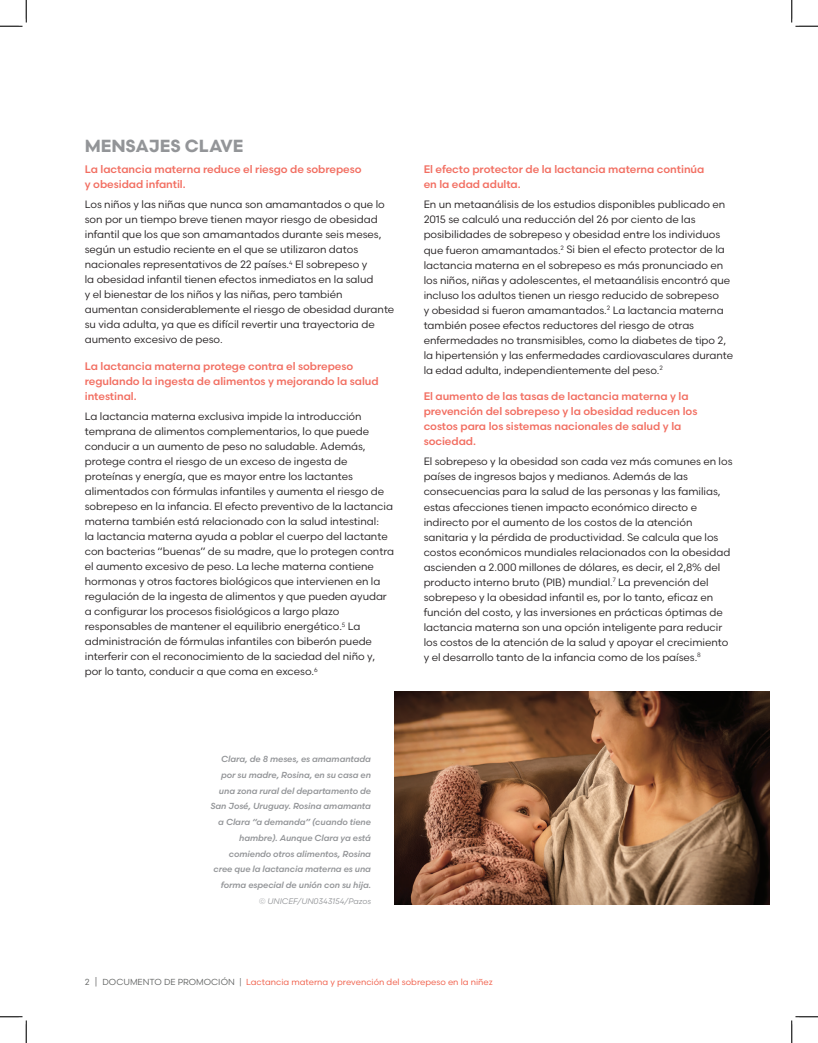
<style>
.page{position:relative;width:818px;height:1043px;background:#fff}
.page>*{position:absolute;margin:0;border:0;box-sizing:border-box;transform-origin:0 0}
.t1{font:700 17.5px "Scandia";color:#939598}
.t2{font:500 11px/15px "Scandia";letter-spacing:-.005em;color:#f26e61}
.t3{font:10.62px/15px "Scandia";letter-spacing:-.005em;color:#231f20}
.t4{font:italic 500 8.75px/15.8px "Scandia";letter-spacing:-.005em;color:#939598;text-align:right}
.t5{font:8.75px "Scandia";color:#f05943}
.t6{font:italic 8.12px "Scandia";letter-spacing:-.005em;color:#939598}
.s1{color:#606261}
.s2{font-size:10px;color:#606261}
</style>
<div class="page">
<img style="left:394px;top:691px;width:375px;height:213px">
<svg style="left:0;top:0;width:27px;height:27px"></svg>
<svg style="left:0;top:1016px;width:27px;height:26px"></svg>
<svg style="left:791px;top:0;width:27px;height:27px"></svg>
<svg style="left:791px;top:1016px;width:27px;height:26px"></svg>
<h1 class="t1" style="left:85px;top:135px;width:29px">MENSA</h1>
<h1 class="t1" style="left:149px;top:135px;width:49px">JES CLAVE</h1>
<p class="t2" style="left:85px;top:161px;width:278px">La lactancia materna reduce el riesgo de sobrepeso y obesidad infantil.</p>
<p class="t3" style="left:85px;top:197px;width:311px">Los niños y las niñas que nunca son amamantados o que lo son por un tiempo breve tienen mayor riesgo de obesidad infantil que los que son amamantados durante seis meses, según un estudio reciente en el que se utilizaron datos nacionales representativos de 22 países.<sup>4</sup> El sobrepeso y<br>la obesidad infantil tienen efectos inmediatos en la salud<br>y el bienestar de los niños y las niñas, pero también aumentan considerablemente el riesgo de obesidad durante su vida adulta, ya que es difícil revertir una trayectoria de aumento excesivo de peso.</p>
<p class="t2" style="left:85px;top:358px;width:295px">La lactancia materna protege contra el sobrepeso regulando la ingesta de alimentos y mejorando la salud intestinal.</p>
<p class="t3" style="left:85px;top:409px;width:311px">La lactancia materna exclusiva impide la introducción temprana de alimentos complementarios, lo que puede conducir a un aumento de peso no saludable. Además, protege contra el riesgo de un exceso de ingesta de proteínas y energía, que es mayor entre los lactantes alimentados con fórmulas infantiles y aumenta el riesgo de sobrepeso en la infancia. El efecto preventivo de la lactancia materna también está relacionado con la salud intestinal:<br>la lactancia materna ayuda a poblar el cuerpo del lactante con bacterias “buenas” de su madre, que lo protegen contra el aumento excesivo de peso. La leche materna contiene hormonas y otros factores biológicos que intervienen en la regulación de la ingesta de alimentos y que pueden ayudar a configurar los procesos fisiológicos a largo plazo responsables de mantener el equilibrio energético.<sup>5</sup> La administración de fórmulas infantiles con biberón puede interferir con el reconocimiento de la saciedad del niño y, por lo tanto, conducir a que coma en exceso.<sup>6</sup></p>
<p class="t2" style="left:423px;top:161px;width:282px">El efecto protector de la lactancia materna continúa en la edad adulta.</p>
<p class="t3" style="left:423px;top:197px;width:311px">En un metaanálisis de los estudios disponibles publicado en 2015 se calculó una reducción del 26 por ciento de las posibilidades de sobrepeso y obesidad entre los individuos que fueron amamantados.<sup>2</sup> Si bien el efecto protector de la lactancia materna en el sobrepeso es más pronunciado en los niños, niñas y adolescentes, el metaanálisis encontró que incluso los adultos tienen un riesgo reducido de sobrepeso<br>y obesidad si fueron amamantados.<sup>2</sup> La lactancia materna también posee efectos reductores del riesgo de otras enfermedades no transmisibles, como la diabetes de tipo 2, la hipertensión y las enfermedades cardiovasculares durante la edad adulta, independientemente del peso.<sup>2</sup></p>
<p class="t2" style="left:423px;top:388px;width:275px">El aumento de las tasas de lactancia materna y la prevención del sobrepeso y la obesidad reducen los costos para los sistemas nacionales de salud y la sociedad.</p>
<p class="t3" style="left:423px;top:454px;width:310px">El sobrepeso y la obesidad son cada vez más comunes en los países de ingresos bajos y medianos. Además de las consecuencias para la salud de las personas y las familias, estas afecciones tienen impacto económico directo e indirecto por el aumento de los costos de la atención sanitaria y la pérdida de productividad. Se calcula que los costos económicos mundiales relacionados con la obesidad ascienden a 2.000 millones de dólares, es decir, el 2,8% del producto interno bruto (PIB) mundial.<sup>7</sup> La prevención del sobrepeso y la obesidad infantil es, por lo tanto, eficaz en función del costo, y las inversiones en prácticas óptimas de lactancia materna son una opción inteligente para reducir los costos de la atención de la salud y apoyar el crecimiento y el desarrollo tanto de la infancia como de los países.<sup>8</sup></p>
<p class="t4" style="left:210px;top:751px;width:162px">Clara, de 8 meses, es amamantada por su madre, Rosina, en su casa en una zona rural del departamento de San José, Uruguay. Rosina amamanta a Clara “a demanda” (cuando tiene hambre). Aunque Clara ya está comiendo otros alimentos, Rosina cree que la lactancia materna es una forma especial de unión con su hija.</p>
<p class="t6" style="left:259px;top:896px;width:114px">© UNICEF/UN0343154/Pazos</p>
<p class="t5" style="left:85px;top:976px;width:409px"><span class="s1">2</span> <span class="s2">|</span> <span class="s1">DOCUMENTO DE PROMOCIÓN |</span> Lactancia materna y prevención del sobrepeso en la niñez</p>
</div>
